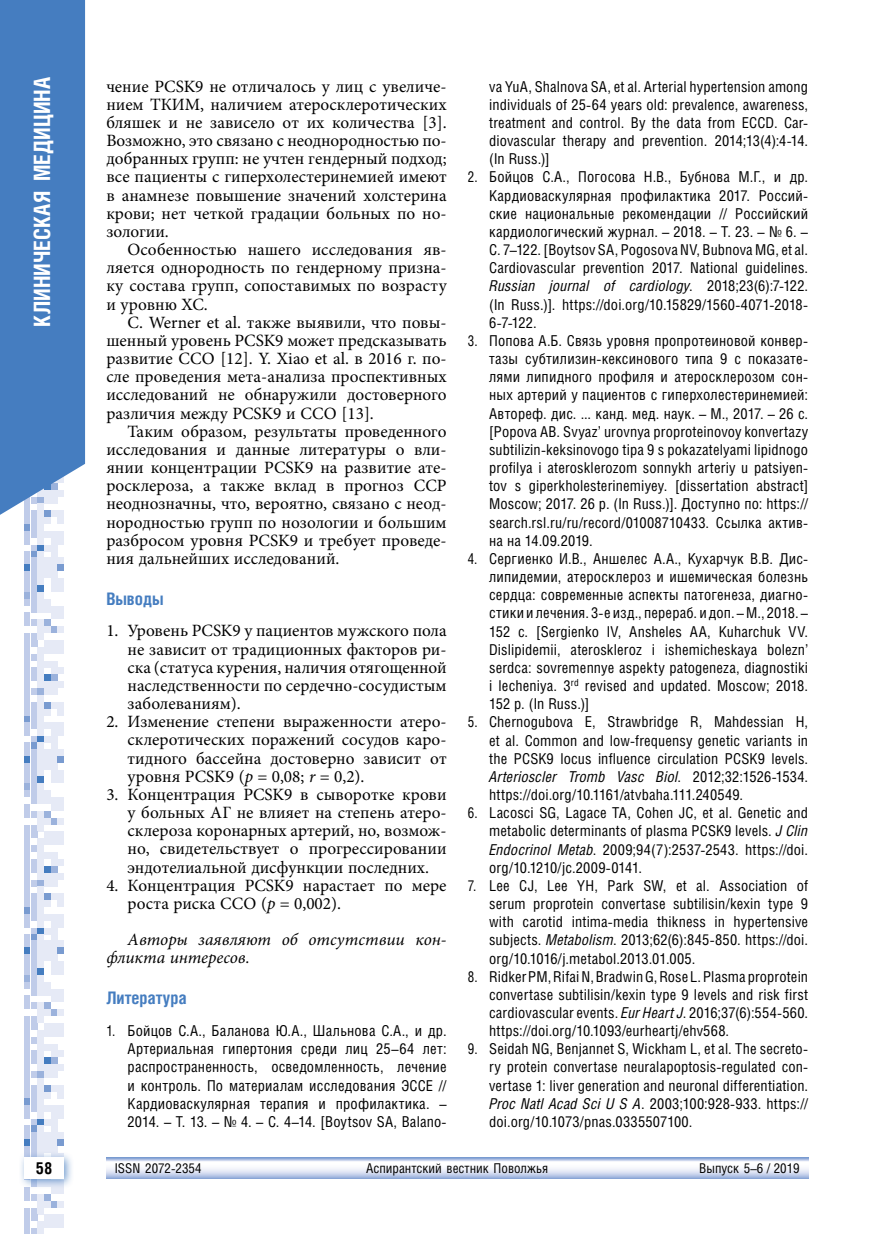
<style>
.page{position:relative;width:872px;height:1234px;background:#fff}
.page>*{position:absolute;margin:0;border:0;box-sizing:border-box;transform-origin:0 0}
.t1{font:700 22.5px "Helios Cond C";color:#fff}
.t2{font:17.25px/18.1px "Minion Pro";color:#000;text-align:justify}
.t3{font:italic 17.25px/18.1px "Minion Pro";color:#000}
.t4{font:700 17.25px "Helios Cond C";color:#457dc0}
.t5{font:700 16.5px "Helios Cond C";color:#000}
.t6{font:15px/18.1px "Helios Cond C";letter-spacing:.01em;color:#000;text-align:justify;scale:.9 1}
.t7{font:15px/18.1px "Helios Cond C";letter-spacing:.01em;color:#000;text-align:justify}
.t8{font:13.5px "Helios Cond C";color:#000}
.s1{font-style:italic}
</style>
<div class="page">
<svg style="left:24px;top:527px;width:40px;height:37px"></svg>
<div style="left:24px;top:564px;width:6px;height:7px;background:#457dc0"></div>
<div style="left:31px;top:564px;width:6px;height:7px;background:#c0cce9"></div>
<div style="left:38px;top:564px;width:6px;height:7px;background:#e6eaf6"></div>
<div style="left:44px;top:564px;width:6px;height:7px;background:#e6eaf6"></div>
<div style="left:51px;top:564px;width:6px;height:7px;background:#e6eaf6"></div>
<div style="left:58px;top:564px;width:6px;height:7px;background:#799bd0"></div>
<svg style="left:24px;top:571px;width:40px;height:144px"></svg>
<div style="left:24px;top:715px;width:6px;height:7px;background:#799bd0"></div>
<div style="left:31px;top:715px;width:6px;height:7px;background:#c0cce9"></div>
<div style="left:38px;top:715px;width:6px;height:7px;background:#e6eaf6"></div>
<svg style="left:24px;top:722px;width:40px;height:47px"></svg>
<div style="left:24px;top:769px;width:6px;height:7px;background:#c0cce9"></div>
<div style="left:31px;top:769px;width:6px;height:7px;background:#c0cce9"></div>
<div style="left:38px;top:769px;width:6px;height:7px;background:#e6eaf6"></div>
<div style="left:51px;top:769px;width:6px;height:7px;background:#e6eaf6"></div>
<div style="left:58px;top:769px;width:6px;height:7px;background:#e6eaf6"></div>
<svg style="left:24px;top:776px;width:40px;height:253px"></svg>
<div style="left:24px;top:1029px;width:6px;height:7px;background:#c0cce9"></div>
<div style="left:38px;top:1029px;width:6px;height:7px;background:#e6eaf6"></div>
<div style="left:44px;top:1029px;width:6px;height:7px;background:#e6eaf6"></div>
<div style="left:51px;top:1029px;width:6px;height:7px;background:#e6eaf6"></div>
<div style="left:58px;top:1029px;width:6px;height:7px;background:#e6eaf6"></div>
<svg style="left:24px;top:1036px;width:40px;height:41px"></svg>
<div style="left:24px;top:1077px;width:6px;height:7px;background:#c0cce9"></div>
<div style="left:38px;top:1077px;width:6px;height:7px;background:#e6eaf6"></div>
<svg style="left:24px;top:1084px;width:40px;height:54px"></svg>
<div style="left:24px;top:1138px;width:6px;height:7px;background:#457dc0"></div>
<div style="left:31px;top:1138px;width:6px;height:7px;background:#c0cce9"></div>
<div style="left:38px;top:1138px;width:6px;height:7px;background:#e6eaf6"></div>
<div style="left:44px;top:1138px;width:6px;height:7px;background:#e6eaf6"></div>
<div style="left:51px;top:1138px;width:6px;height:7px;background:#e6eaf6"></div>
<div style="left:58px;top:1138px;width:6px;height:7px;background:#799bd0"></div>
<svg style="left:24px;top:1145px;width:40px;height:6px"></svg>
<div style="left:24px;top:1186px;width:6px;height:7px;background:#c0cce9"></div>
<div style="left:51px;top:1186px;width:6px;height:7px;background:#e6eaf6"></div>
<div style="left:58px;top:1186px;width:6px;height:7px;background:#e6eaf6"></div>
<svg style="left:24px;top:1193px;width:40px;height:40px"></svg>
<div style="left:18px;top:1151px;width:56px;height:37px;background:#457dc0;opacity:.75"></div>
<div style="left:24px;top:1157px;width:40px;height:21px;background:#fff"></div>
<svg style="left:0;top:0;width:85px;height:527px;background:#5085c4"></svg>
<svg style="left:106px;top:1157px;width:702px;height:21px"></svg>
<h1 class="t1" style="left:29px;top:326px;width:251px;rotate:-90deg">КЛИНИЧЕСКАЯ МЕДИЦИНА</h1>
<p class="t2" style="left:106px;top:77px;width:342px">чение PCSK9 не отличалось у лиц с увеличе&shy;нием ТКИМ, наличием атеросклеротических бляшек и не зависело от их количества [3].<br>Возможно, это связано с неоднородностью по&shy;добранных групп: не учтен гендерный подход; все пациенты с гиперхолестеринемией имеют в анамнезе повышение значений холстерина крови; нет четкой градации больных по но&shy;зологии.</p>
<p class="t2" style="left:106px;top:240px;width:342px;text-indent:21px">Особенностью нашего исследования яв&shy;ляется однородность по гендерному призна&shy;ку состава групп, сопоставимых по возрасту и уровню ХС.</p>
<p class="t2" style="left:106px;top:313px;width:342px;text-indent:21px">C. Werner et al. также выявили, что повы&shy;шенный уровень PCSK9 может предсказывать развитие ССО [12]. Y. Xiao et al. в 2016 г. по&shy;сле проведения мета-анализа проспективных исследований не обнаружили достоверного различия между PCSK9 и ССО [13].</p>
<p class="t2" style="left:106px;top:422px;width:342px;text-indent:21px">Таким образом, результаты проведенного исследования и данные литературы о вли&shy;янии концентрации PCSK9 на развитие ате&shy;росклероза, а также вклад в прогноз ССР неоднозначны, что, вероятно, связано с неод&shy;нородностью групп по нозологии и большим разбросом уровня PCSK9 и требует проведе&shy;ния дальнейших исследований.</p>
<p class="t4" style="left:106px;top:588px;width:59px">Выводы</p>
<p class="t2" style="left:128px;top:622px;width:320px;text-indent:-21px">1. Уровень PCSK9 у пациентов мужского пола не зависит от традиционных факторов ри&shy;ска (статуса курения, наличия отягощенной наследственности по сердечно-сосудистым заболеваниям).</p>
<p class="t2" style="left:128px;top:712px;width:320px;text-indent:-21px">2. Изменение степени выраженности атеро&shy;склеротических поражений сосудов каро&shy;тидного бассейна достоверно зависит от уровня PCSK9 (<span class="s1">р</span> = 0,08; <span class="s1">r</span> = 0,2).</p>
<p class="t2" style="left:128px;top:785px;width:320px;text-indent:-21px">3. Концентрация PCSK9 в сыворотке крови у больных АГ не влияет на степень атеро&shy;склероза коронарных артерий, но, возмож&shy;но, свидетельствует о прогрессировании эндотелиальной дисфункции последних.</p>
<p class="t2" style="left:128px;top:876px;width:320px;text-indent:-21px">4. Концентрация PCSK9 нарастает по мере роста риска ССО (<span class="s1">р</span> = 0,002).</p>
<p class="t3" style="left:106px;top:930px;width:342px;text-indent:21px">Авторы заявляют об отсутствии кон&shy;фликта интересов.</p>
<p class="t4" style="left:106px;top:987px;width:82px">Литература</p>
<p class="t6" style="left:128px;top:1021px;width:356px;text-indent:-21px">1. Бойцов С.А., Баланова Ю.А., Шальнова С.А., и др.<br>Артериальная гипертония среди лиц 25–64 лет: распространенность, осведомленность, лечение и контроль. По материалам исследования ЭССЕ // Кардиоваскулярная терапия и профилактика. – 2014. – Т. 13. – № 4. – С. 4–14. [Boytsov SA, Balano-</p>
<p class="t7" style="left:489px;top:77px;width:320px">va YuA, Shalnova SA, et al. Arterial hypertension among individuals of 25-64 years old: prevalence, awareness, treatment and control. By the data from ECCD. Car&shy;diovascular therapy and prevention. 2014;13(4):4-14. (In Russ.)]</p>
<p class="t6" style="left:489px;top:168px;width:356px;text-indent:-21px">2. Бойцов С.А., Погосова Н.В., Бубнова М.Г., и др.<br>Кардиоваскулярная профилактика 2017. Россий&shy;ские национальные рекомендации // Российский кардиологический журнал. – 2018. – Т. 23. – № 6. – С. 7–122. [Boytsov SA, Pogosova NV, Bubnova MG, et al.<br>Cardiovascular prevention 2017. National guidelines.<br><span class="s1">Russian journal of cardiology</span>. 2018;23(6):7‑122. (In Russ.)]. https://doi.org/10.15829/1560-4071-2018- 6-7-122.</p>
<p class="t6" style="left:489px;top:331px;width:356px;text-indent:-21px">3. Попова А.Б. Связь уровня пропротеиновой конвер&shy;тазы субтилизин-кексинового типа 9 с показате&shy;лями липидного профиля и атеросклерозом сон&shy;ных артерий у пациентов с гиперхолестеринемией:<br>Автореф. дис. ... канд. мед. наук. – М., 2017. – 26 с. [Popova AB. Svyaz’ urovnya proproteinovoy konvertazy subtilizin-keksinovogo tipa 9 s pokazatelyami lipidnogo profilya i aterosklerozom sonnykh arteriy u patsiyen&shy;tov s giperkholesterinemiyey. [dissertation abstract] Moscow; 2017. 26 р. (In Russ.)]. Доступно по: https:// search.rsl.ru/ru/record/01008710433. Ссылка актив&shy;на на 14.09.2019.</p>
<p class="t6" style="left:489px;top:549px;width:356px;text-indent:-21px">4. Сергиенко И.В., Аншелес А.А., Кухарчук В.В. Дис&shy;липидемии, атеросклероз и ишемическая болезнь сердца: современные аспекты патогенеза, диагно&shy;стики и лечения. 3-е изд., перераб. и доп. – М., 2018. – 152 с. [Sergienko IV, Ansheles AA, Kuharchuk VV.<br>Dislipidemii, ateroskleroz i ishemicheskaya bolezn’ serdca: sovremennye aspekty patogeneza, diagnostiki i lecheniya. 3<sup>rd</sup> revised and updated. Moscow; 2018.<br>152 р. (In Russ.)]</p>
<p class="t6" style="left:489px;top:712px;width:356px;text-indent:-21px">5. Chernogubova E, Strawbridge R, Mahdessian H, et al. Common and low-frequensy genetic variants in the PCSK9 locus influence circulation PCSK9 levels.<br><span class="s1">Arterioscler Tromb Vasc Biol</span>. 2012;32:1526-1534. https://doi.org/10.1161/atvbaha.111.240549.</p>
<p class="t6" style="left:489px;top:803px;width:356px;text-indent:-21px">6. Lacosci SG, Lagace TA, Cohen JC, et al. Genetic and metabolic determinants of plasma PCSK9 levels. <span class="s1">J Clin Endocrinol Metab</span>. 2009;94(7):2537-2543. https://doi. org/10.1210/jc.2009-0141.</p>
<p class="t6" style="left:489px;top:875px;width:356px;text-indent:-21px">7. Lee CJ, Lee YH, Park SW, et al. Association of serum proprotein convertase subtilisin/kexin type 9 with carotid intima-media thikness in hypertensive subjects. <span class="s1">Metabolism</span>. 2013;62(6):845-850. https://doi. org/10.1016/j.metabol.2013.01.005.</p>
<p class="t6" style="left:489px;top:966px;width:356px;text-indent:-21px">8. Ridker PM, Rifai N, Bradwin G, Rose L. Plasma proprotein convertase subtilisin/kexin type 9 levels and risk first cardiovascular events. <span class="s1">Eur Heart J</span>. 2016;37(6):554‑560. https://doi.org/10.1093/eurheartj/ehv568.</p>
<p class="t6" style="left:489px;top:1039px;width:356px;text-indent:-21px">9. Seidah NG, Benjannet S, Wickham L, et al. The secreto&shy;ry protein convertase neuralapoptosis-regulated con&shy;vertase 1: liver generation and neuronal differentiation.<br><span class="s1">Proc Natl Acad Sci U S A</span>. 2003;100:928-933. https:// doi.org/10.1073/pnas.0335507100.</p>
<p class="t5" style="left:36px;top:1158px;width:18px">58</p>
<p class="t8" style="left:115px;top:1159px;width:88px">ISSN 2072-2354</p>
<p class="t8" style="left:366px;top:1159px;width:183px">Аспирантский вестник Поволжья</p>
<p class="t8" style="left:699px;top:1159px;width:102px">Выпуск 5–6 / 2019</p>
</div>
